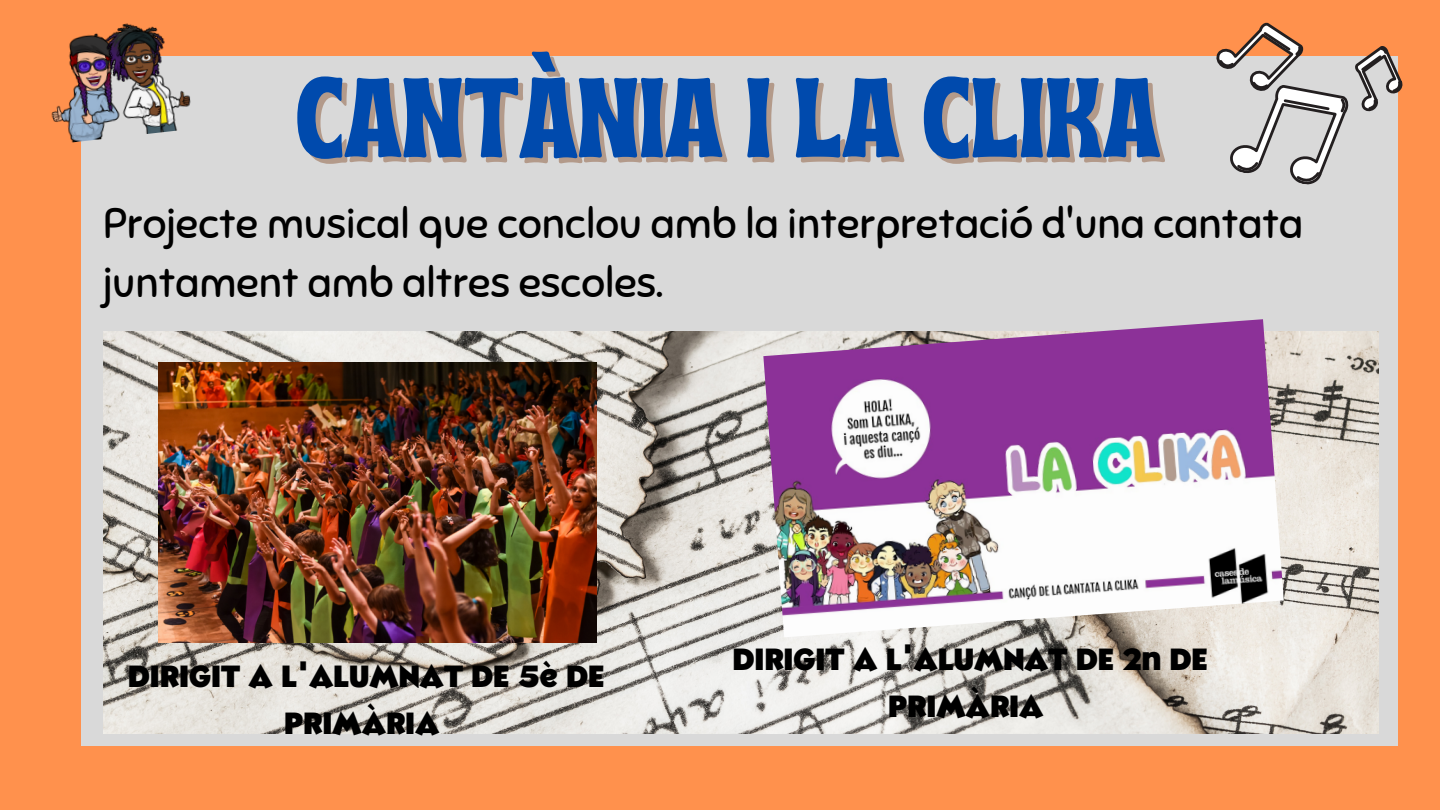
<style>
.page{position:relative;width:1440px;height:810px;background:#ff914d}
.page>*{position:absolute;margin:0;border:0;box-sizing:border-box;transform-origin:0 0}
.t1{font:112.9px "Ayr Tropika Island Int";color:#004aad}
.t2{font:42px/58.6px "Sniglet";color:#000}
.t3{font:34px/47.2px "Minnie Play";color:#000;text-align:center}
</style>
<div class="page">
<div style="left:81px;top:57px;width:1317px;height:689px;background:#d9d9d9"></div>
<img style="left:51px;top:34px;width:51px;height:109px">
<img style="left:90px;top:23px;width:123px;height:116px">
<svg style="left:1208px;top:22px;width:195px;height:163px"></svg>
<img style="left:103px;top:332px;width:1276px;height:402px">
<img style="left:159px;top:362px;width:438px;height:281px">
<img style="left:763px;top:319px;width:521px;height:318px">
<h1 class="t1" style="left:296px;top:10px;width:866px">CANTÀNIA I LA CLIKA</h1>
<p class="t2" style="left:103px;top:195px;width:1202px">Projecte musical que conclou amb la interpretació d'una cantata juntament amb altres escoles.</p>
<p class="t3" style="left:128px;top:655px;width:478px">DIRIGIT A L'ALUMNAT DE 5è DE<br>PRIMÀRIA</p>
<p class="t3" style="left:733px;top:638px;width:477px">DIRIGIT A L'ALUMNAT DE 2n DE<br>PRIMÀRIA</p>
</div>
